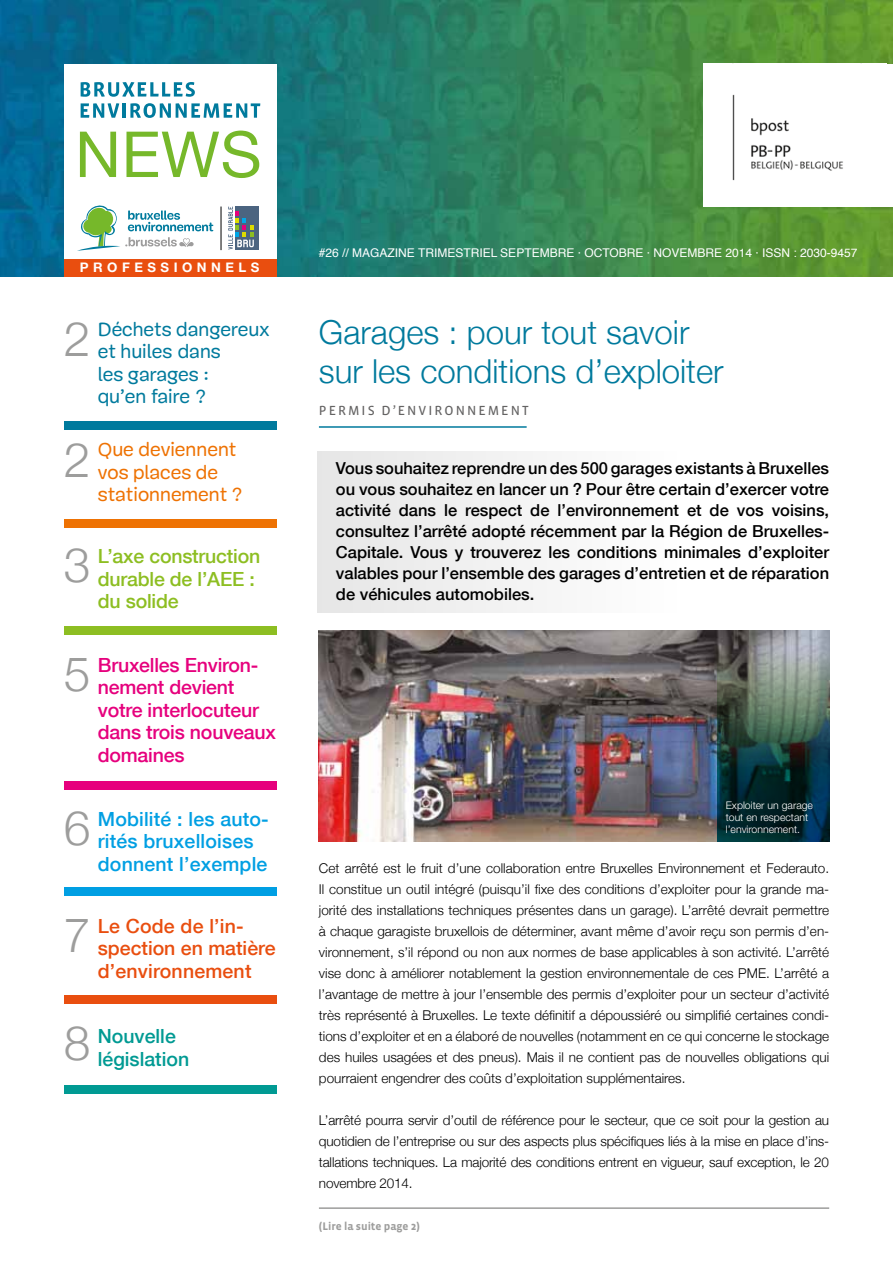
<style>
.page{position:relative;width:893px;height:1263px;background:#fff}
.page>*{position:absolute;margin:0;border:0;box-sizing:border-box;transform-origin:0 0}
.t1{font:300 48px "Helvetica Neue";color:#9d9d9c}
.t2{font:300 33px/39px "Helvetica Neue";color:#007a9d}
.t3{font:500 19.5px/22.5px "Helvetica Neue";letter-spacing:-.01em;color:#e6007d}
.t4{font:500 19.5px/22.5px "Helvetica Neue";letter-spacing:.01em;color:#009fe3}
.t5{font:19.5px/22.5px "Mija";color:#007a9d}
.t6{font:500 19.5px/22.5px "Helvetica Neue";letter-spacing:.01em;color:#e94e0f}
.t7{font:500 19.5px/22.5px "Helvetica Neue";letter-spacing:-.01em;color:#8dbe22}
.t8{font:19.5px/22.5px "Mija";color:#ee7203}
.t9{font:500 19.5px "Helvetica Neue";color:#009a93}
.t10{font:500 16.5px/21px "Helvetica Neue";color:#000;text-align:justify}
.t11{font:300 13.5px/21px "Helvetica Neue";letter-spacing:-.01em;color:#000;text-align:justify}
.t12{font:13.5px "Vista Sans Reg";letter-spacing:.15em;color:#646363}
.t13{font:700 13.2px "Helvetica Neue LT Std";letter-spacing:.34em;color:#fff}
.t14{font:12px "Helvetica";color:#fff}
.t15{font:700 11.25px "Vista Sans";color:#9d9d9c}
.t16{font:300 10.5px/12px "Helvetica Neue LT Std";color:#fff}
</style>
<div class="page">
<div style="left:317px;top:451px;width:360px;height:161px;background:#f2f2f2"></div>
<hr style="left:319px;top:426px;width:208px;height:2px;background:#007a9d">
<hr style="left:319px;top:1207px;width:510px;height:2px;background:#9d9d9c">
<div style="left:64px;top:519px;width:212px;height:9px;background:#ee7203"></div>
<div style="left:64px;top:421px;width:212px;height:8px;background:#007a9d"></div>
<div style="left:64px;top:627px;width:212px;height:8px;background:#8dbe22"></div>
<div style="left:64px;top:782px;width:212px;height:8px;background:#e6007d"></div>
<div style="left:64px;top:887px;width:212px;height:8px;background:#009fe3"></div>
<div style="left:64px;top:995px;width:212px;height:8px;background:#e94e0f"></div>
<div style="left:64px;top:1085px;width:212px;height:9px;background:#009a93"></div>
<img style="left:319px;top:630px;width:510px;height:211px">
<img style="left:717px;top:650px;width:112px;height:191px">
<img style="left:0;top:0;width:893px;height:276px">
<div style="left:64px;top:64px;width:212px;height:212px;background:#fff"></div>
<div style="left:64px;top:259px;width:212px;height:17px;background:#e94e0f"></div>
<svg style="left:77px;top:205px;width:136px;height:46px"></svg>
<div style="left:235px;top:206px;width:24px;height:44px;background:#4b6480"></div>
<svg style="left:228px;top:207px;width:26px;height:43px"></svg>
<hr style="left:221px;top:207px;width:1px;height:43px;background:#000">
<svg style="left:81px;top:82px;width:114px;height:15px"></svg>
<svg style="left:81px;top:103px;width:38px;height:15px"></svg>
<hr style="left:123px;top:103px;width:3px;height:15px;background:#007a9d">
<svg style="left:130px;top:103px;width:130px;height:15px"></svg>
<svg style="left:80px;top:132px;width:36px;height:45px"></svg>
<svg style="left:126px;top:131px;width:133px;height:47px"></svg>
<img style="left:703px;top:64px;width:177px;height:143px">
<div style="left:880px;top:64px;width:13px;height:143px;background:#fff"></div>
<p class="t13" style="left:80px;top:260px;width:181px">PROFESSIONNELS</p>
<h1 class="t1" style="left:64px;top:300px;width:28px">2</h1>
<h3 class="t5" style="left:98px;top:318px;width:173px">Déchets dangereux et huiles dans<br>les garages :<br>qu’en faire ?</h3>
<h1 class="t1" style="left:64px;top:421px;width:28px">2</h1>
<h3 class="t8" style="left:98px;top:439px;width:146px">Que deviennent vos places de stationnement ?</h3>
<h1 class="t1" style="left:64px;top:526px;width:28px">3</h1>
<h3 class="t7" style="left:98px;top:544px;width:164px">L’axe construction durable de l’AEE : du solide</h3>
<h1 class="t1" style="left:64px;top:635px;width:28px">5</h1>
<h3 class="t3" style="left:98px;top:652px;width:180px">Bruxelles Environ&shy;nement devient votre interlocuteur dans trois nouveaux domaines</h3>
<h1 class="t1" style="left:64px;top:789px;width:28px">6</h1>
<h3 class="t4" style="left:98px;top:807px;width:172px">Mobilité : les auto&shy;rités bruxelloises donnent l’exemple</h3>
<h1 class="t1" style="left:64px;top:896px;width:28px">7</h1>
<h3 class="t6" style="left:98px;top:914px;width:179px">Le Code de l’in&shy;spection en matière d’environnement</h3>
<h1 class="t1" style="left:64px;top:1004px;width:28px">8</h1>
<h3 class="t9" style="left:98px;top:1020px;width:80px">Nouvelle</h3>
<h3 class="t9" style="left:98px;top:1043px;width:93px">législation</h3>
<p class="t14" style="left:319px;top:243px;width:451px">#26 // MAGAZINE TRIMESTRIEL SEPTEMBRE · OCTOBRE · NOVEMBRE 2014 · ISSN</p>
<p class="t14" style="left:793px;top:243px;width:66px">: 2030-9457</p>
<h2 class="t2" style="left:319px;top:311px;width:406px">Garages : pour tout savoir sur les conditions d’exploiter</h2>
<p class="t12" style="left:319px;top:404px;width:211px">PERMIS D’ENVIRONNEMENT</p>
<p class="t10" style="left:336px;top:457px;width:495px">Vous souhaitez reprendre un des 500 garages existants à Bruxelles ou vous souhaitez en lancer un ? Pour être certain d’exercer votre activité dans le respect de l’environnement et de vos voisins, consultez l’arrêté adopté récemment par la Région de Bruxelles-Capitale. Vous y trouverez les conditions minimales d’exploiter valables pour l’ensemble des garages d’entretien et de réparation de véhicules automobiles.</p>
<p class="t16" style="left:726px;top:799px;width:89px">Exploiter un garage tout en respectant l’environnement.</p>
<p class="t11" style="left:319px;top:857px;width:512px">Cet arrêté est le fruit d’une collaboration entre Bruxelles Environnement et Federauto.<br>Il constitue un outil intégré (puisqu’il fixe des conditions d’exploiter pour la grande ma&shy;jorité des installations techniques présentes dans un garage). L’arrêté devrait permettre à chaque garagiste bruxellois de déterminer, avant même d’avoir reçu son permis d’en&shy;vironnement, s’il répond ou non aux normes de base applicables à son activité. L’arrêté vise donc à améliorer notablement la gestion environnementale de ces PME. L’arrêté a l’avantage de mettre à jour l’ensemble des permis d’exploiter pour un secteur d’activité très représenté à Bruxelles. Le texte définitif a dépoussiéré ou simplifié certaines condi&shy;tions d’exploiter et en a élaboré de nouvelles (notamment en ce qui concerne le stockage des huiles usagées et des pneus). Mais il ne contient pas de nouvelles obligations qui pourraient engendrer des coûts d’exploitation supplémentaires.</p>
<p class="t11" style="left:319px;top:1109px;width:512px">L’arrêté pourra servir d’outil de référence pour le secteur, que ce soit pour la gestion au quotidien de l’entreprise ou sur des aspects plus spécifiques liés à la mise en place d’ins&shy;tallations techniques. La majorité des conditions entrent en vigueur, sauf exception, le 20 novembre 2014.</p>
<p class="t15" style="left:319px;top:1220px;width:102px">(Lire la suite page 2)</p>
</div>
